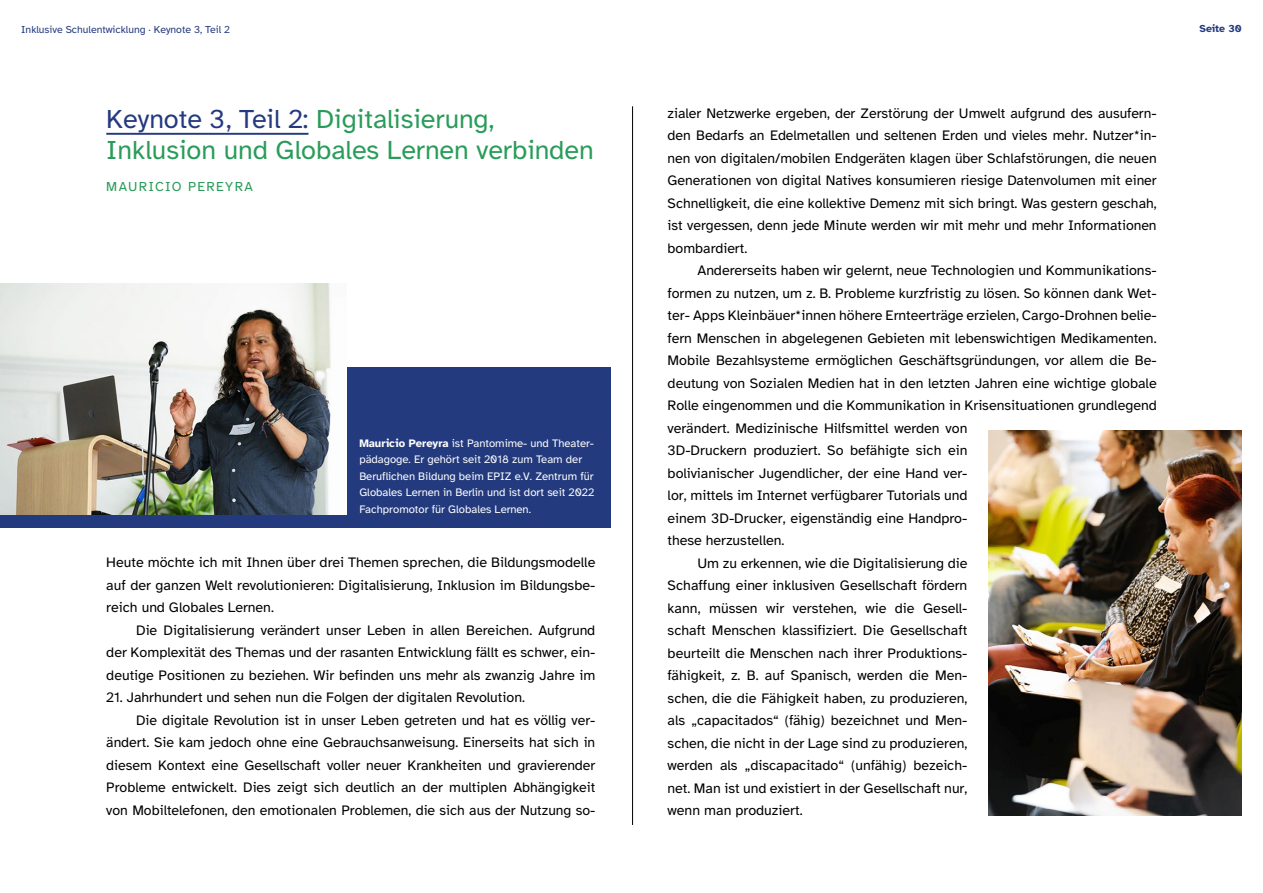
<style>
.page{position:relative;width:1263px;height:893px;background:#fff}
.page>*{position:absolute;margin:0;border:0;box-sizing:border-box;transform-origin:0 0}
.Titel{font:27px "Atkinson Hyperlegible";color:#299c59}
.Fließtext{font:14.25px/22.5px "Atkinson Hyperlegible";color:#000;text-align:justify}
.Autor_in{font:13.5px "Atkinson Hyperlegible";letter-spacing:.1em;color:#299c59}
.Autortext{font:11.25px/16.5px "Atkinson Hyperlegible";color:#fff}
.t1{font:10.5px "Atkinson Hyperlegible";color:#233a7e}
.t2{font:700 10.5px "Atkinson Hyperlegible";color:#233a7e}
.s1{color:#233a7e}
.s2{font-weight:700}
</style>
<div class="page">
<hr style="left:632px;top:106px;width:1px;height:719px;background:#000">
<hr style="left:106px;top:133px;width:202px;height:2px;background:#233a7e">
<div style="left:0;top:368px;width:610px;height:160px;background:#233a7e"></div>
<img style="left:0;top:284px;width:347px;height:230px">
<img style="left:989px;top:430px;width:253px;height:385px">
<p class="t1" style="left:21px;top:24px;width:210px">Inklusive Schulentwicklung · Keynote 3, Teil 2</p>
<p class="t2" style="left:1199px;top:23px;width:44px">Seite 30</p>
<p class="Titel" style="left:106px;top:104px;width:389px"><span class="s1">Keynote 3, Teil 2:</span> Digitalisierung,</p>
<p class="Titel" style="left:106px;top:135px;width:489px">Inklusion und Globales Lernen verbinden</p>
<p class="Autor_in" style="left:106px;top:179px;width:148px">MAURICIO PEREYRA</p>
<p class="Autortext" style="left:359px;top:435px;width:236px"><span class="s2">Mauricio Pereyra</span> ist Pantomime- und Theater&shy;pädagoge. Er gehört seit 2018 zum Team der Beruflichen Bildung beim EPIZ e.V. Zentrum für Globales Lernen in Berlin und ist dort seit 2022<br>Fachpromotor für Globales Lernen.</p>
<p class="Fließtext" style="left:106px;top:552px;width:490px">Heute möchte ich mit Ihnen über drei Themen sprechen, die Bildungsmodelle auf der ganzen Welt revolutionieren: Digitalisierung, Inklusion im Bildungsbe&shy;reich und Globales Lernen.</p>
<p class="Fließtext" style="left:106px;top:619px;width:490px;text-indent:30px">Die Digitalisierung verändert unser Leben in allen Bereichen. Aufgrund der Komplexität des Themas und der rasanten Entwicklung fällt es schwer, ein&shy;deutige Positionen zu beziehen. Wir befinden uns mehr als zwanzig Jahre im</p>
<p class="Fließtext" style="left:106px;top:687px;width:420px">21. Jahrhundert und sehen nun die Folgen der digitalen Revolution.</p>
<p class="Fließtext" style="left:106px;top:709px;width:490px;text-indent:30px">Die digitale Revolution ist in unser Leben getreten und hat es völlig ver&shy;ändert. Sie kam jedoch ohne eine Gebrauchsanweisung. Einerseits hat sich in diesem Kontext eine Gesellschaft voller neuer Krankheiten und gravierender Probleme entwickelt. Dies zeigt sich deutlich an der multiplen Abhängigkeit von Mobiltelefonen, den emotionalen Problemen, die sich aus der Nutzung so-</p>
<p class="Fließtext" style="left:668px;top:102px;width:491px">zialer Netzwerke ergeben, der Zerstörung der Umwelt aufgrund des ausufern&shy;den Bedarfs an Edelmetallen und seltenen Erden und vieles mehr. Nutzer*in&shy;nen von digitalen/mobilen Endgeräten klagen über Schlafstörungen, die neuen Generationen von digital Natives konsumieren riesige Datenvolumen mit einer Schnelligkeit, die eine kollektive Demenz mit sich bringt. Was gestern geschah, ist vergessen, denn jede Minute werden wir mit mehr und mehr Informationen bombardiert.</p>
<p class="Fließtext" style="left:668px;top:259px;width:491px;text-align:left;text-indent:30px">Andererseits haben wir gelernt, neue Technologien und Kommunikations&shy;formen zu nutzen, um z. B. Probleme kurzfristig zu lösen. So können dank Wet&shy;ter- Apps Kleinbäuer*innen höhere Ernteerträge erzielen, Cargo-Drohnen belie&shy;fern Menschen in abgelegenen Gebieten mit lebenswichtigen Medikamenten.<br>Mobile Bezahlsysteme ermöglichen Geschäftsgründungen, vor allem die Be&shy;deutung von Sozialen Medien hat in den letzten Jahren eine wichtige globale Rolle eingenommen und die Kommunikation in Krisensituationen grundlegend verändert. Medizinische Hilfsmittel werden von<br>3D-Druckern produziert. So befähigte sich ein<br>bolivianischer Jugendlicher, der eine Hand ver-<br>lor, mittels im Internet verfügbarer Tutorials und<br>einem 3D-Drucker, eigenständig eine Handpro-<br>these herzustellen.</p>
<p class="Fließtext" style="left:668px;top:552px;width:301px;text-indent:30px">Um zu erkennen, wie die Digitalisierung die Schaffung einer inklusiven Gesellschaft fördern kann, müssen wir verstehen, wie die Gesell&shy;schaft Menschen klassifiziert. Die Gesellschaft beurteilt die Menschen nach ihrer Produktions&shy;fähigkeit, z. B. auf Spanisch, werden die Men&shy;schen, die die Fähigkeit haben, zu produzieren, als „capacitados“ (fähig) bezeichnet und Men&shy;schen, die nicht in der Lage sind zu produzieren, werden als „discapacitado“ (unfähig) bezeich&shy;net. Man ist und existiert in der Gesellschaft nur, wenn man produziert.</p>
</div>
